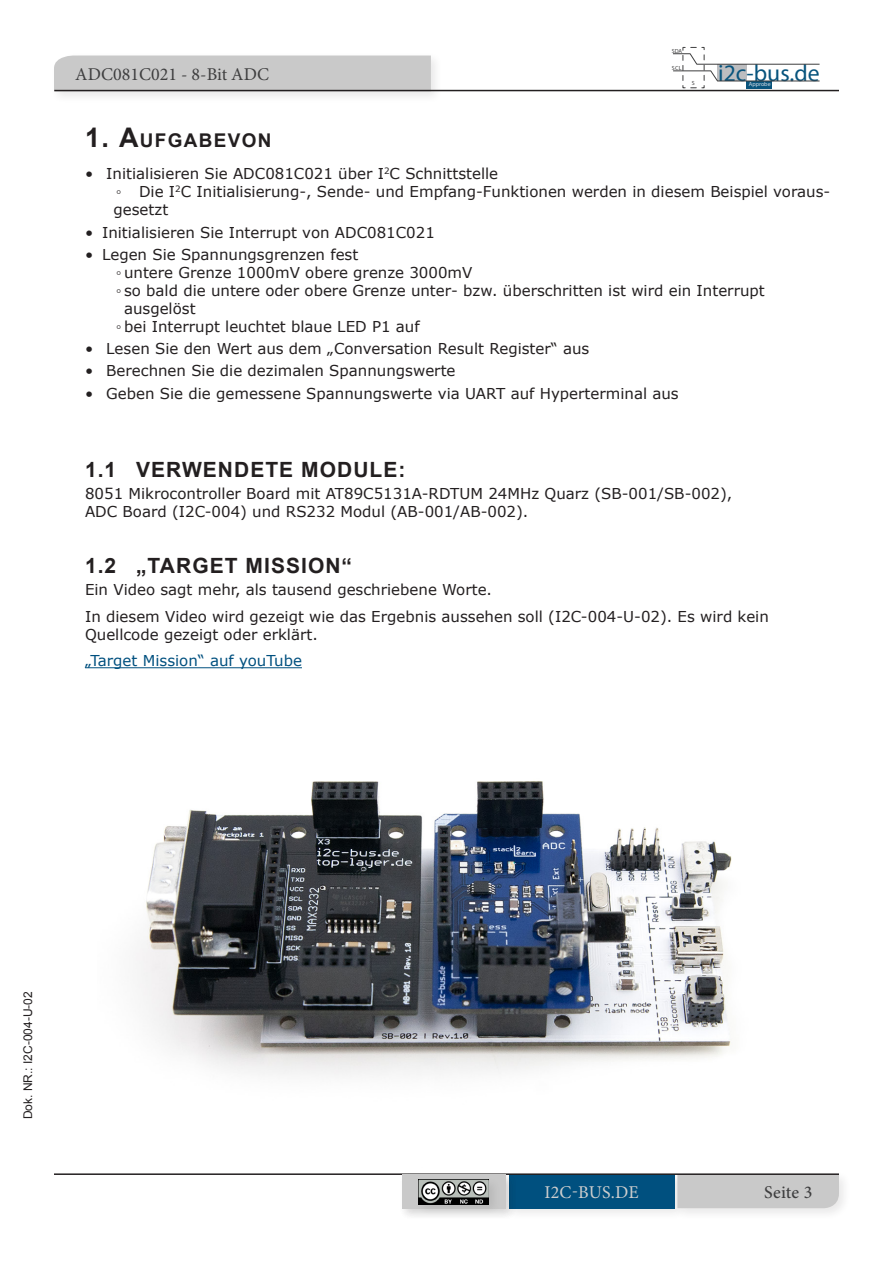
<style>
.page{position:relative;width:893px;height:1263px;background:#fff}
.page>*{position:absolute;margin:0;border:0;box-sizing:border-box;transform-origin:0 0}
.t1{font:23.7px "Myriad Pro";color:#08547d}
.t2{font:700 21px "Arial";letter-spacing:.05em;color:#231f20}
.t3{font:700 18.9px "Arial";letter-spacing:.07em;color:#231f20}
.t4{font:18px "Minion Pro";color:#3e3e3f}
.t5{font:18px "Minion Pro";letter-spacing:.01em;color:#cecece}
.t6{font:500 18px "Minion Pro";letter-spacing:.005em;color:#3e3e3f}
.text{font:15px/18px "Verdana";color:#231f20}
.text-2{font:15px "Verdana";color:#00507f}
.t7{font:12px "Arial";color:#231f20}
.t8{font:5.85px "Myriad Pro";letter-spacing:.02em;color:#3e3e3f}
.t9{font:5.85px "Myriad Pro";color:#d9dee5}
.s1{font-size:27px}
</style>
<div class="page">
<hr style="left:85px;top:667px;width:217px;height:1px;background:#00507f">
<img style="left:136px;top:781px;width:596px;height:294px">
<div style="left:50px;top:52px;width:393px;height:52px;background:#231f20;opacity:.1"></div>
<div style="left:54px;top:56px;width:377px;height:34px;background:#c9c9c9"></div>
<svg style="left:673px;top:47px;width:147px;height:42px"></svg>
<hr style="left:54px;top:90px;width:785px;height:1px;background:#231f20">
<div style="left:505px;top:1170px;width:182px;height:50px;background:#231f20;opacity:.1"></div>
<div style="left:509px;top:1174px;width:165px;height:34px;background:#00507f"></div>
<div style="left:673px;top:1170px;width:179px;height:51px;background:#231f20;opacity:.1"></div>
<div style="left:677px;top:1175px;width:162px;height:33px;background:#c9c9c9"></div>
<hr style="left:54px;top:1173px;width:785px;height:2px;background:#231f20">
<div style="left:398px;top:1171px;width:120px;height:51px;background:#231f20;opacity:.1"></div>
<div style="left:402px;top:1175px;width:104px;height:34px;background:#c9c9c9"></div>
<div style="left:415px;top:1176px;width:86px;height:40px;background:#231f20;opacity:.1"></div>
<img style="left:419px;top:1180px;width:70px;height:24px">
<p class="t4" style="left:75px;top:62px;width:195px">ADC081C021 - 8-Bit ADC</p>
<p class="t8" style="left:672px;top:47px;width:12px">SDA</p>
<p class="t8" style="left:672px;top:64px;width:11px">SCL</p>
<h1 class="t1" style="left:718px;top:59px;width:103px">i2c-bus.de</h1>
<p class="t8" style="left:692px;top:79px;width:4px">S</p>
<p class="t9" style="left:749px;top:81px;width:23px">Approbe</p>
<p class="t3" style="left:85px;top:128px;width:188px"><span class="s1">1. A</span>UFGABEVON</p>
<p class="text" style="left:85px;top:165px;width:415px">• Initialisieren Sie ADC081C021 über I<sup>2</sup>C Schnittstelle</p>
<p class="text" style="left:114px;top:183px;width:718px">◦ Die I<sup>2</sup>C Initialisierung-, Sende- und Empfang-Funktionen werden in diesem Beispiel voraus&shy;gesetzt</p>
<p class="text" style="left:85px;top:223px;width:351px">• Initialisieren Sie Interrupt von ADC081C021</p>
<p class="text" style="left:85px;top:245px;width:275px">• Legen Sie Spannungsgrenzen fest</p>
<p class="text" style="left:116px;top:263px;width:358px">◦ untere Grenze 1000mV obere grenze 3000mV</p>
<p class="text" style="left:124px;top:281px;width:642px;text-indent:-8px">◦ so bald die untere oder obere Grenze unter- bzw. überschritten ist wird ein Interrupt ausgelöst</p>
<p class="text" style="left:116px;top:317px;width:305px">◦ bei Interrupt leuchtet blaue LED P1 auf</p>
<p class="text" style="left:85px;top:340px;width:506px">• Lesen Sie den Wert aus dem „Conversation Result Register“ aus</p>
<p class="text" style="left:85px;top:362px;width:372px">• Berechnen Sie die dezimalen Spannungswerte</p>
<p class="text" style="left:85px;top:384px;width:595px">• Geben Sie die gemessene Spannungswerte via UART auf Hyperterminal aus</p>
<p class="t2" style="left:85px;top:456px;width:322px">1.1 VERWENDETE MODULE:</p>
<p class="text" style="left:85px;top:485px;width:649px">8051 Mikrocontroller Board mit AT89C5131A-RDTUM 24MHz Quarz (SB-001/SB-002),<br>ADC Board (I2C-004) und RS232 Modul (AB-001/AB-002).</p>
<p class="t2" style="left:85px;top:552px;width:269px">1.2 „TARGET MISSION“</p>
<p class="text" style="left:85px;top:581px;width:409px">Ein Video sagt mehr, als tausend geschriebene Worte.</p>
<p class="text" style="left:85px;top:607px;width:685px">In diesem Video wird gezeigt wie das Ergebnis aussehen soll (I2C-004-U-02). Es wird kein<br>Quellcode gezeigt oder erklärt.</p>
<p class="text-2" style="left:85px;top:651px;width:218px">„Target Mission“ auf youTube</p>
<p class="t7" style="left:20px;top:1119px;width:130px;rotate:-90deg">Dok. NR.: I2C-004-U-02</p>
<p class="t5" style="left:544px;top:1180px;width:96px">I2C-BUS.DE</p>
<p class="t6" style="left:764px;top:1180px;width:50px">Seite 3</p>
</div>
